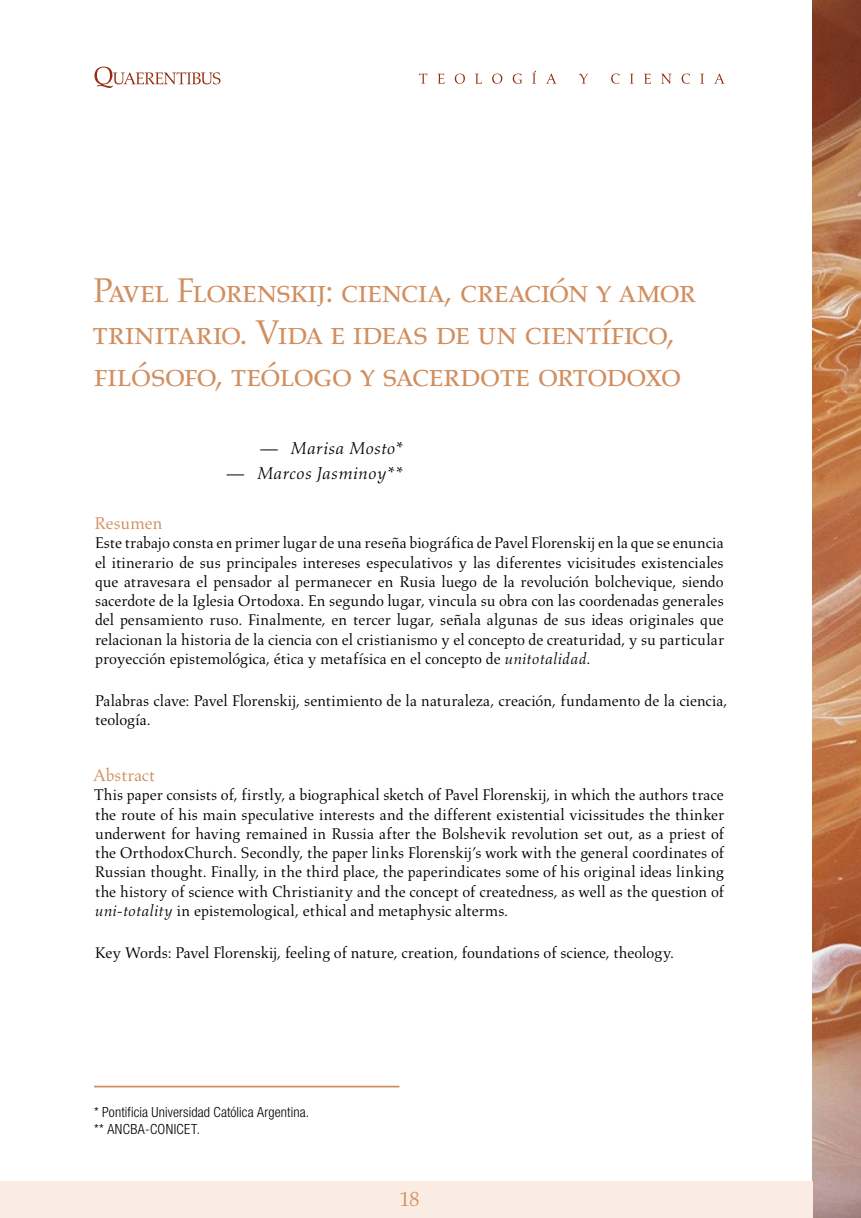
<style>
.page{position:relative;width:861px;height:1218px;background:#fff}
.page>*{position:absolute;margin:0;border:0;box-sizing:border-box;transform-origin:0 0}
.t1{font:35px/42px "Aldus LT Std";letter-spacing:-.035em;color:#d18e5e}
.t2{font:21px "Aldus LT Std";color:#d18e5e}
.t3{font:italic 17.5px "Aldus LT Std";letter-spacing:.01em;color:#000}
.t4{font:17.5px "Aldus LT Std";letter-spacing:.005em;color:#d18e5e}
.t5{font:15.75px/19.2px "Aldus LT Std";color:#000;text-align:justify}
.t6{font:300 condensed 14px/16.8px "Helvetica Neue LT Std";letter-spacing:.01em;color:#000}
.s1{font-style:italic}
</style>
<div class="page">
<img style="left:813px;top:0;width:48px;height:1218px">
<svg style="left:95px;top:67px;width:126px;height:21px"></svg>
<svg style="left:419px;top:71px;width:306px;height:13px"></svg>
<hr style="left:94px;top:1086px;width:305px;height:1px;background:#d18e5e">
<div style="left:0;top:1181px;width:813px;height:37px;background:#faece3"></div>
<h1 class="t1" style="left:93px;top:270px;width:605px">Pavel Florenskij: ciencia, creación y amor trinitario. Vida e ideas de un científico, filósofo, teólogo y sacerdote ortodoxo</h1>
<p class="t3" style="left:260px;top:438px;width:145px">— Marisa Mosto*</p>
<p class="t3" style="left:227px;top:463px;width:178px">— Marcos Jasminoy**</p>
<p class="t4" style="left:94px;top:514px;width:69px">Resumen</p>
<p class="t5" style="left:95px;top:534px;width:631px">Este trabajo consta en primer lugar de una reseña biográfica de Pavel Florenskij en la que se enuncia el itinerario de sus principales intereses especulativos y las diferentes vicisitudes existenciales que atravesara el pensador al permanecer en Rusia luego de la revolución bolchevique, siendo sacerdote de la Iglesia Ortodoxa. En segundo lugar, vincula su obra con las coordenadas generales del pensamiento ruso. Finalmente, en tercer lugar, señala algunas de sus ideas originales que relacionan la historia de la ciencia con el cristianismo y el concepto de creaturidad, y su particular proyección epistemológica, ética y metafísica en el concepto de <span class="s1">unitotalidad</span>.</p>
<p class="t5" style="left:95px;top:691px;width:634px">Palabras clave: Pavel Florenskij, sentimiento de la naturaleza, creación, fundamento de la ciencia, teología.</p>
<p class="t4" style="left:93px;top:766px;width:63px">Abstract</p>
<p class="t5" style="left:94px;top:786px;width:632px">This paper consists of, firstly, a biographical sketch of Pavel Florenskij, in which the authors trace the route of his main speculative interests and the different existential vicissitudes the thinker underwent for having remained in Russia after the Bolshevik revolution set out, as a priest of the OrthodoxChurch. Secondly, the paper links Florenskij’s work with the general coordinates of Russian thought. Finally, in the third place, the paperindicates some of his original ideas linking the history of science with Christianity and the concept of createdness, as well as the question of <span class="s1">uni-totality</span> in epistemological, ethical and metaphysic alterms.</p>
<p class="t5" style="left:95px;top:943px;width:581px">Key Words: Pavel Florenskij, feeling of nature, creation, foundations of science, theology.</p>
<p class="t6" style="left:94px;top:1104px;width:217px">* Pontificia Universidad Católica Argentina. ** ANCBA-CONICET.</p>
<h2 class="t2" style="left:399px;top:1187px;width:22px">18</h2>
</div>
